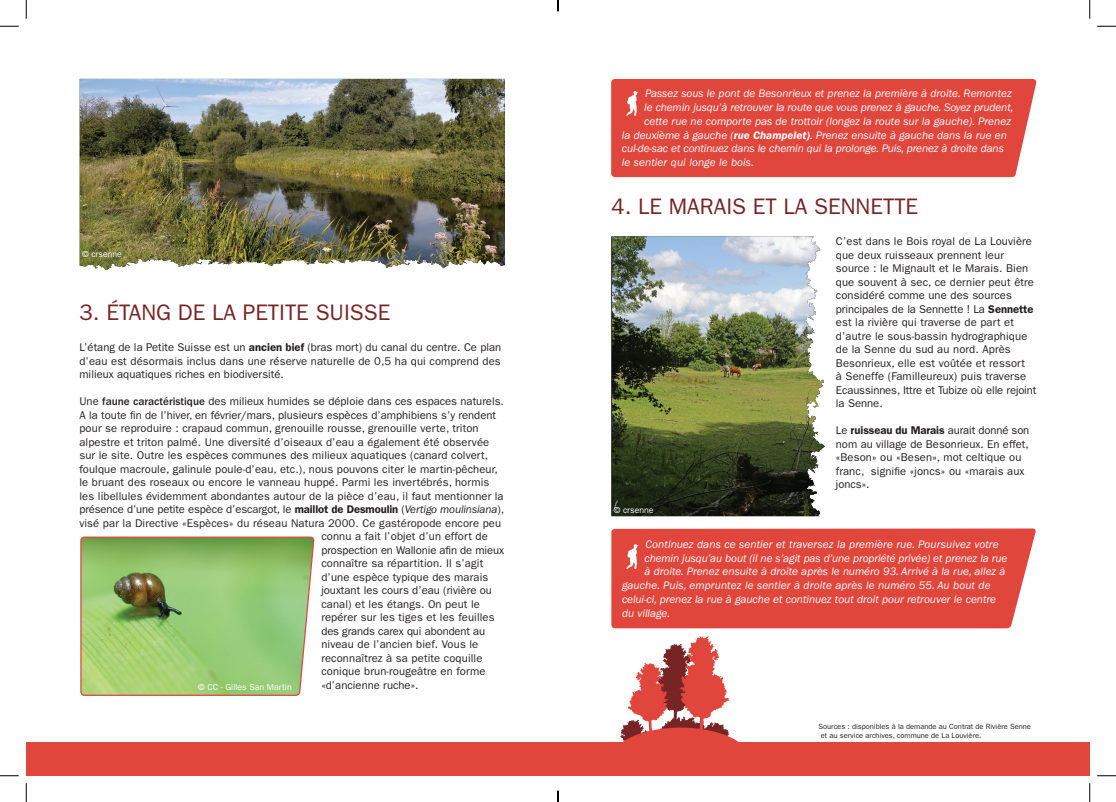
<style>
.page{position:relative;width:1116px;height:802px;background:#fff}
.page>*{position:absolute;margin:0;border:0;box-sizing:border-box;transform-origin:0 0}
.Titre{font:22.5px "ITC Franklin Gothic Std";color:#772424}
.Texte{font:11.25px/13.5px "ITC Franklin Gothic Std";letter-spacing:.01em;color:#231f20}
.Indication_Ballade{font:italic 11.25px "ITC Franklin Gothic Std";color:#fff}
.Texte-2{font:11.25px "ITC Franklin Gothic Std";letter-spacing:-.01em;color:#231f20}
.Infos{font:8.75px "ITC Franklin Gothic Std";color:#fff}
.Texte-3{font:7.5px "ITC Franklin Gothic Std";color:#231f20}
.s1{font-weight:600}
.s2{font-weight:500}
.s3{font-style:italic}
</style>
<div class="page">
<svg style="left:611px;top:236px;width:214px;height:280px"></svg>
<img style="left:612px;top:236px;width:208px;height:280px">
<div style="left:611px;top:528px;width:425px;height:100px;background:#e1463d"></div>
<svg style="left:626px;top:544px;width:12px;height:25px"></svg>
<div style="left:26px;top:742px;width:1063px;height:34px;background:#e1463d"></div>
<div style="left:611px;top:79px;width:425px;height:98px;background:#e1463d"></div>
<svg style="left:626px;top:91px;width:12px;height:25px"></svg>
<img style="left:126px;top:79px;width:379px;height:190px">
<img style="left:80px;top:79px;width:46px;height:191px">
<svg style="left:80px;top:536px;width:235px;height:160px;background:#99c072"></svg>
<svg style="left:620px;top:636px;width:119px;height:106px"></svg>
<svg style="left:0;top:25px;width:19px;height:2px"></svg>
<svg style="left:1097px;top:25px;width:18px;height:2px"></svg>
<svg style="left:0;top:775px;width:19px;height:1px"></svg>
<svg style="left:1097px;top:775px;width:18px;height:1px"></svg>
<svg style="left:25px;top:0;width:2px;height:19px"></svg>
<svg style="left:25px;top:783px;width:2px;height:19px"></svg>
<svg style="left:1089px;top:0;width:1px;height:19px"></svg>
<svg style="left:1089px;top:783px;width:1px;height:19px"></svg>
<svg style="left:557px;top:0;width:2px;height:11px"></svg>
<svg style="left:557px;top:791px;width:2px;height:11px"></svg>
<p class="Infos" style="left:82px;top:249px;width:41px">© crsenne</p>
<p class="Titre" style="left:79px;top:299px;width:312px">3. ÉTANG DE LA PETITE SUISSE</p>
<p class="Texte" style="left:79px;top:341px;width:423px;text-align:justify">L’étang de la Petite Suisse est un <span class="s1">ancien bief</span> (bras mort) du canal du centre. Ce plan d’eau est désormais inclus dans une réserve naturelle de 0,5 ha qui comprend des milieux aquatiques riches en biodiversité.</p>
<p class="Texte" style="left:79px;top:395px;width:426px">Une <span class="s2">faune caractéristique</span> des milieux humides se déploie dans ces espaces naturels.</p>
<p class="Texte" style="left:79px;top:408px;width:418px">A la toute fin de l’hiver, en février/mars, plusieurs espèces d’amphibiens s’y rendent</p>
<p class="Texte" style="left:79px;top:422px;width:401px">pour se reproduire : crapaud commun, grenouille rousse, grenouille verte, triton</p>
<p class="Texte" style="left:79px;top:435px;width:411px">alpestre et triton palmé. Une diversité d’oiseaux d’eau a également été observée</p>
<p class="Texte" style="left:79px;top:449px;width:410px">sur le site. Outre les espèces communes des milieux aquatiques (canard colvert,</p>
<p class="Texte" style="left:79px;top:462px;width:420px">foulque macroule, galinule poule-d’eau, etc.), nous pouvons citer le martin-pêcheur,</p>
<p class="Texte" style="left:79px;top:476px;width:411px">le bruant des roseaux ou encore le vanneau huppé. Parmi les invertébrés, hormis</p>
<p class="Texte" style="left:79px;top:489px;width:426px">les libellules évidemment abondantes autour de la pièce d’eau, il faut mentionner la</p>
<p class="Texte-2" style="left:79px;top:503px;width:426px">présence d’une petite espèce d’escargot, le <span class="s1">maillot de Desmoulin</span> (<span class="s3">Vertigo moulinsiana</span>),</p>
<p class="Texte" style="left:79px;top:516px;width:423px">visé par la Directive «Espèces» du réseau Natura 2000. Ce gastéropode encore peu</p>
<p class="Texte" style="left:321px;top:530px;width:168px">connu a fait l’objet d’un effort de</p>
<p class="Texte-2" style="left:321px;top:543px;width:184px">prospection en Wallonie afin de mieux</p>
<p class="Texte" style="left:321px;top:557px;width:163px">connaître sa répartition. Il s’agit</p>
<p class="Texte" style="left:321px;top:570px;width:168px">d’une espèce typique des marais</p>
<p class="Texte" style="left:321px;top:584px;width:172px">jouxtant les cours d’eau (rivière ou</p>
<p class="Texte" style="left:321px;top:597px;width:160px">canal) et les étangs. On peut le</p>
<p class="Texte" style="left:321px;top:611px;width:175px">repérer sur les tiges et les feuilles</p>
<p class="Texte-2" style="left:321px;top:624px;width:165px">des grands carex qui abondent au</p>
<p class="Texte" style="left:321px;top:638px;width:158px">niveau de l’ancien bief. Vous le</p>
<p class="Texte" style="left:321px;top:651px;width:163px">reconnaîtrez à sa petite coquille</p>
<p class="Texte" style="left:321px;top:665px;width:165px">conique brun-rougeâtre en forme</p>
<p class="Texte" style="left:321px;top:678px;width:99px">«d’ancienne ruche».</p>
<p class="Infos" style="left:198px;top:682px;width:95px">© CC - Gilles San Martin</p>
<p class="Indication_Ballade" style="left:645px;top:87px;width:368px">Passez sous le pont de Besonrieux et prenez la première à droite. Remontez</p>
<p class="Indication_Ballade" style="left:644px;top:101px;width:371px">le chemin jusqu’à retrouver la route que vous prenez à gauche. Soyez prudent,</p>
<p class="Indication_Ballade" style="left:644px;top:115px;width:368px">cette rue ne comporte pas de trottoir (longez la route sur la gauche). Prenez</p>
<p class="Indication_Ballade" style="left:622px;top:129px;width:386px">la deuxième à gauche (<span class="s1">rue Champelet)</span>. Prenez ensuite à gauche dans la rue en</p>
<p class="Indication_Ballade" style="left:622px;top:142px;width:383px">cul-de-sac et continuez dans le chemin qui la prolonge. Puis, prenez à droite dans</p>
<p class="Indication_Ballade" style="left:622px;top:156px;width:134px">le sentier qui longe le bois.</p>
<p class="Titre" style="left:611px;top:193px;width:308px">4. LE MARAIS ET LA SENNETTE</p>
<p class="Texte" style="left:836px;top:235px;width:202px">C’est dans le Bois royal de La Louvière que deux ruisseaux prennent leur source : le Mignault et le Marais. Bien que souvent à sec, ce dernier peut être considéré comme une des sources principales de la Sennette ! La <span class="s1">Sennette </span>est la rivière qui traverse de part et d’autre le sous-bassin hydrographique de la Senne du sud au nord. Après Besonrieux, elle est voûtée et ressort<br>à Seneffe (Familleureux) puis traverse Ecaussinnes, Ittre et Tubize où elle rejoint la Senne.</p>
<p class="Texte" style="left:836px;top:424px;width:195px">Le <span class="s1">ruisseau du Marais</span> aurait donné son nom au village de Besonrieux. En effet, «Beson» ou «Besen», mot celtique ou franc, signifie «joncs» ou «marais aux joncs».</p>
<p class="Infos" style="left:614px;top:505px;width:41px">© crsenne</p>
<p class="Indication_Ballade" style="left:645px;top:538px;width:354px">Continuez dans ce sentier et traversez la première rue. Poursuivez votre</p>
<p class="Indication_Ballade" style="left:644px;top:552px;width:364px">chemin jusqu’au bout (il ne s’agit pas d’une propriété privée) et prenez la rue</p>
<p class="Indication_Ballade" style="left:644px;top:565px;width:362px">à droite. Prenez ensuite à droite après le numéro 93. Arrivé à la rue, allez à</p>
<p class="Indication_Ballade" style="left:622px;top:579px;width:370px">gauche. Puis, empruntez le sentier à droite après le numéro 55. Au bout de</p>
<p class="Indication_Ballade" style="left:622px;top:593px;width:375px">celui-ci, prenez la rue à gauche et continuez tout droit pour retrouver le centre</p>
<p class="Indication_Ballade" style="left:622px;top:607px;width:50px">du village.</p>
<p class="Texte-3" style="left:818px;top:722px;width:214px">Sources : disponibles à la demande au Contrat de Rivière Senne</p>
<p class="Texte-3" style="left:820px;top:731px;width:162px">et au service archives, commune de La Louvière.</p>
</div>
